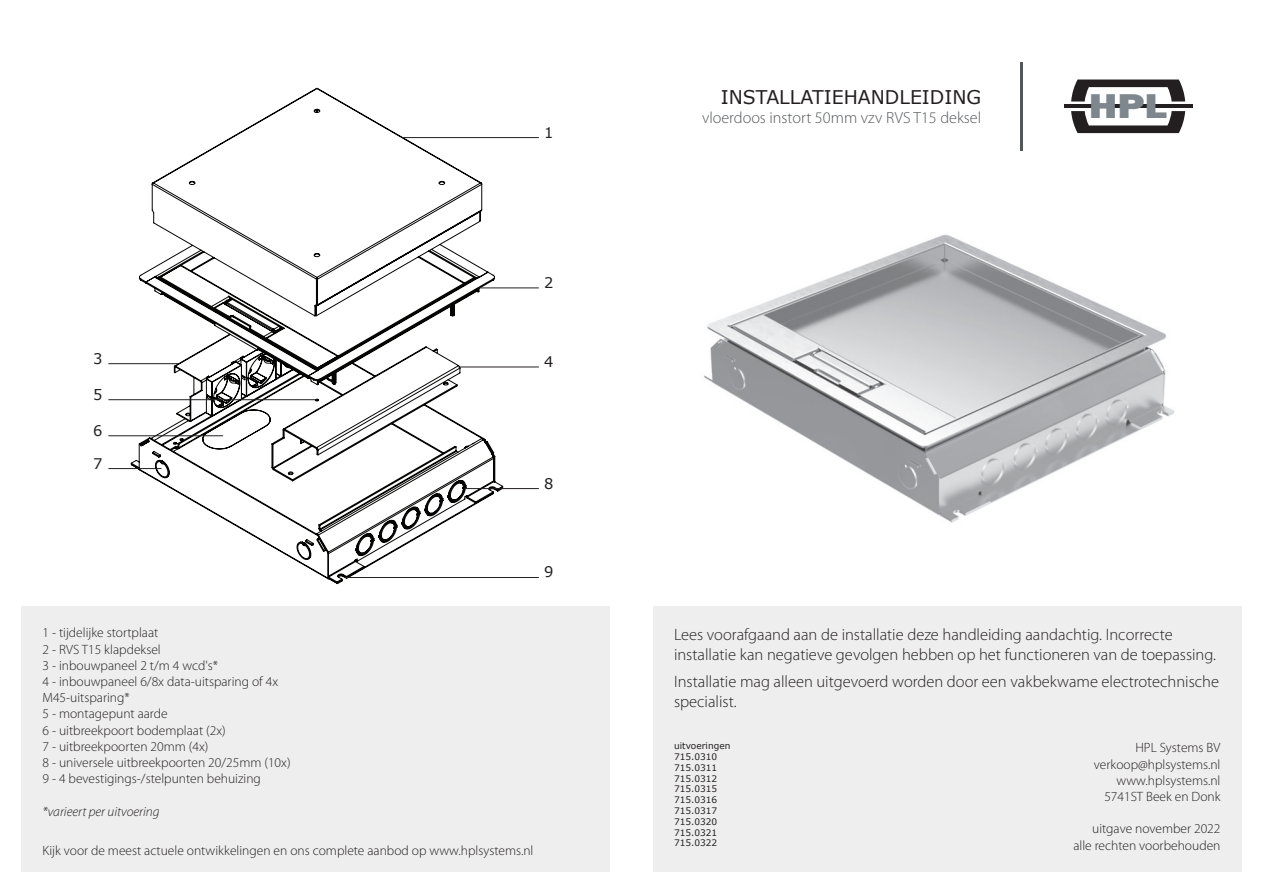
<style>
.page{position:relative;width:1263px;height:893px;background:#fff}
.page>*{position:absolute;margin:0;border:0;box-sizing:border-box;transform-origin:0 0}
.t1{font:800 35.4px "Franklin Gothic";color:#7e878d;scale:1.19 1}
.Paragraph_Style_1{font:18.9px "Verdana";color:#231f20}
.t2{font:300 16.5px/19.8px "Myriad Pro";color:#231f20}
.Paragraph_Style_1-2{font:300 16.2px "Myriad Pro";color:#54575a}
.t3{font:14.7px "Verdana";color:#231f20}
.t4{font:300 13.5px/16.2px "Myriad Pro";color:#231f20}
.t5{font:italic 300 13.5px "Myriad Pro";color:#231f20}
.t6{font:9px "Verdana";color:#231f20}
</style>
<div class="page">
<div style="left:653px;top:606px;width:589px;height:266px;background:#eee"></div>
<div style="left:21px;top:606px;width:589px;height:266px;background:#eee"></div>
<hr style="left:1020px;top:62px;width:3px;height:88px;background:#54575a">
<hr style="left:1064px;top:105px;width:128px;height:3px;background:#231f20">
<svg style="left:1071px;top:111px;width:114px;height:22px"></svg>
<svg style="left:1071px;top:80px;width:114px;height:22px"></svg>
<img style="left:704px;top:234px;width:471px;height:289px">
<svg style="left:131px;top:88px;width:372px;height:496px"></svg>
<hr style="left:402px;top:137px;width:136px;height:1px;background:#231f20">
<hr style="left:479px;top:288px;width:59px;height:1px;background:#231f20">
<hr style="left:459px;top:367px;width:79px;height:1px;background:#231f20">
<hr style="left:345px;top:577px;width:193px;height:1px;background:#231f20">
<hr style="left:109px;top:363px;width:70px;height:1px;background:#231f20">
<hr style="left:109px;top:399px;width:208px;height:1px;background:#231f20">
<hr style="left:466px;top:488px;width:72px;height:1px;background:#231f20">
<hr style="left:109px;top:435px;width:114px;height:1px;background:#231f20">
<hr style="left:109px;top:468px;width:52px;height:1px;background:#231f20">
<p class="t3" style="left:544px;top:122px;width:11px">1</p>
<p class="t3" style="left:93px;top:348px;width:11px">3</p>
<p class="t3" style="left:93px;top:384px;width:11px">5</p>
<p class="t3" style="left:93px;top:420px;width:11px">6</p>
<p class="t3" style="left:93px;top:453px;width:11px">7</p>
<p class="t3" style="left:544px;top:272px;width:11px">2</p>
<p class="t3" style="left:544px;top:351px;width:11px">4</p>
<p class="t3" style="left:544px;top:473px;width:11px">8</p>
<p class="t3" style="left:544px;top:562px;width:11px">9</p>
<p class="t4" style="left:43px;top:625px;width:117px">1 - tijdelijke stortplaat</p>
<p class="t4" style="left:43px;top:641px;width:120px">2 - RVS T15 klapdeksel</p>
<p class="t4" style="left:43px;top:657px;width:177px">3 - inbouwpaneel 2 t/m 4 wcd's*</p>
<p class="t4" style="left:43px;top:674px;width:237px">4 - inbouwpaneel 6/8x data-uitsparing of 4x<br>M45-uitsparing*</p>
<p class="t4" style="left:43px;top:706px;width:127px">5 - montagepunt aarde</p>
<p class="t4" style="left:43px;top:722px;width:185px">6 - uitbreekpoort bodemplaat (2x)</p>
<p class="t4" style="left:43px;top:738px;width:167px">7 - uitbreekpoorten 20mm (4x)</p>
<p class="t4" style="left:43px;top:755px;width:250px">8 - universele uitbreekpoorten 20/25mm (10x)</p>
<p class="t4" style="left:43px;top:771px;width:220px">9 - 4 bevestigings-/stelpunten behuizing</p>
<p class="t5" style="left:43px;top:803px;width:119px">*varieert per uitvoering</p>
<p class="t4" style="left:43px;top:843px;width:492px">Kijk voor de meest actuele ontwikkelingen en ons complete aanbod op www.hplsystems.nl</p>
<p class="Paragraph_Style_1" style="left:721px;top:84px;width:262px">INSTALLATIEHANDLEIDING</p>
<p class="Paragraph_Style_1-2" style="left:702px;top:109px;width:281px">vloerdoos instort 50mm vzv RVS T15 deksel</p>
<p class="t1" style="left:1089px;top:83px;width:67px">HPL</p>
<p class="t2" style="left:674px;top:625px;width:500px">Lees voorafgaand aan de installatie deze handleiding aandachtig. Incorrecte</p>
<p class="t2" style="left:674px;top:644px;width:543px">installatie kan negatieve gevolgen hebben op het functioneren van de toepassing.</p>
<p class="t2" style="left:674px;top:672px;width:547px">Installatie mag alleen uitgevoerd worden door een vakbekwame electrotechnische specialist.</p>
<p class="t6" style="left:674px;top:740px;width:58px">uitvoeringen</p>
<p class="t6" style="left:674px;top:750px;width:45px">715.0310</p>
<p class="t6" style="left:674px;top:761px;width:45px">715.0311</p>
<p class="t6" style="left:674px;top:772px;width:45px">715.0312</p>
<p class="t6" style="left:674px;top:783px;width:45px">715.0315</p>
<p class="t6" style="left:674px;top:794px;width:45px">715.0316</p>
<p class="t6" style="left:674px;top:804px;width:45px">715.0317</p>
<p class="t6" style="left:674px;top:815px;width:45px">715.0320</p>
<p class="t6" style="left:674px;top:826px;width:45px">715.0321</p>
<p class="t6" style="left:674px;top:837px;width:45px">715.0322</p>
<p class="t4" style="left:1135px;top:740px;width:87px">HPL Systems BV</p>
<p class="t4" style="left:1094px;top:756px;width:128px">verkoop@hplsystems.nl</p>
<p class="t4" style="left:1116px;top:772px;width:105px">www.hplsystems.nl</p>
<p class="t4" style="left:1104px;top:789px;width:118px">5741ST Beek en Donk</p>
<p class="t4" style="left:1092px;top:821px;width:130px">uitgave november 2022</p>
<p class="t4" style="left:1073px;top:837px;width:149px">alle rechten voorbehouden</p>
</div>
